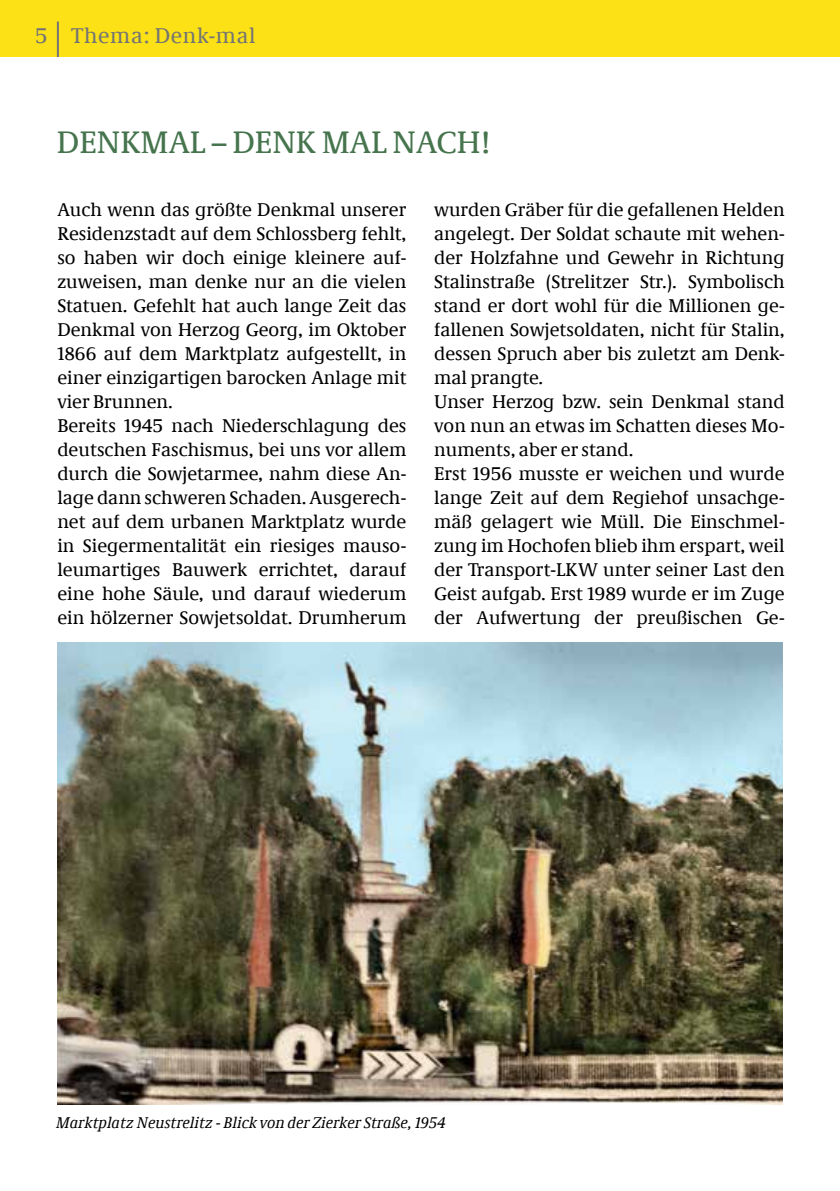
<style>
.page{position:relative;width:840px;height:1191px;background:#fff}
.page>*{position:absolute;margin:0;border:0;box-sizing:border-box;transform-origin:0 0}
.t1{font:32px "Neue Demos";color:#45744d}
.t2{font:22px "Neue Demos";letter-spacing:.03em;color:#747474}
.t3{font:19px/24px "Neue Demos";color:#000}
.t4{font:italic 16px "Neue Demos";color:#000}
</style>
<div class="page">
<img style="left:57px;top:642px;width:725px;height:462px">
<div style="left:0;top:0;width:839px;height:57px;background:#fbe115"></div>
<hr style="left:57px;top:22px;width:2px;height:35px;background:#747474">
<p class="t2" style="left:35px;top:23px;width:222px">5 Thema: Denk-mal</p>
<h1 class="t1" style="left:57px;top:123px;width:436px">DENKMAL – DENK MAL NACH!</h1>
<p class="t3" style="left:57px;top:197px;width:350px">Auch wenn das größte Denkmal unserer Residenzstadt auf dem Schlossberg fehlt, so haben wir doch einige kleinere auf&shy;zuweisen, man denke nur an die vielen Statuen. Gefehlt hat auch lange Zeit das Denkmal von Herzog Georg, im Oktober 1866 auf dem Marktplatz aufgestellt, in einer einzigartigen barocken Anlage mit vier Brunnen.<br>Bereits 1945 nach Niederschlagung des deutschen Faschismus, bei uns vor allem durch die Sowjetarmee, nahm diese An&shy;lage dann schweren Schaden. Ausgerech&shy;net auf dem urbanen Marktplatz wurde in Siegermentalität ein riesiges mauso&shy;leumartiges Bauwerk errichtet, darauf eine hohe Säule, und darauf wiederum ein hölzerner Sowjetsoldat. Drumherum</p>
<p class="t3" style="left:434px;top:197px;width:352px">wurden Gräber für die gefallenen Helden angelegt. Der Soldat schaute mit wehen&shy;der Holzfahne und Gewehr in Richtung Stalinstraße (Strelitzer Str.). Symbolisch stand er dort wohl für die Millionen ge&shy;fallenen Sowjetsoldaten, nicht für Stalin, dessen Spruch aber bis zuletzt am Denk&shy;mal prangte.<br>Unser Herzog bzw. sein Denkmal stand von nun an etwas im Schatten dieses Mo&shy;numents, aber er stand.<br>Erst 1956 musste er weichen und wurde lange Zeit auf dem Regiehof unsachge&shy;mäß gelagert wie Müll. Die Einschmel&shy;zung im Hochofen blieb ihm erspart, weil der Transport-LKW unter seiner Last den Geist aufgab. Erst 1989 wurde er im Zuge der Aufwertung der preußischen Ge-</p>
<p class="t4" style="left:56px;top:1113px;width:390px">Marktplatz Neustrelitz - Blick von der Zierker Straße, 1954</p>
</div>
